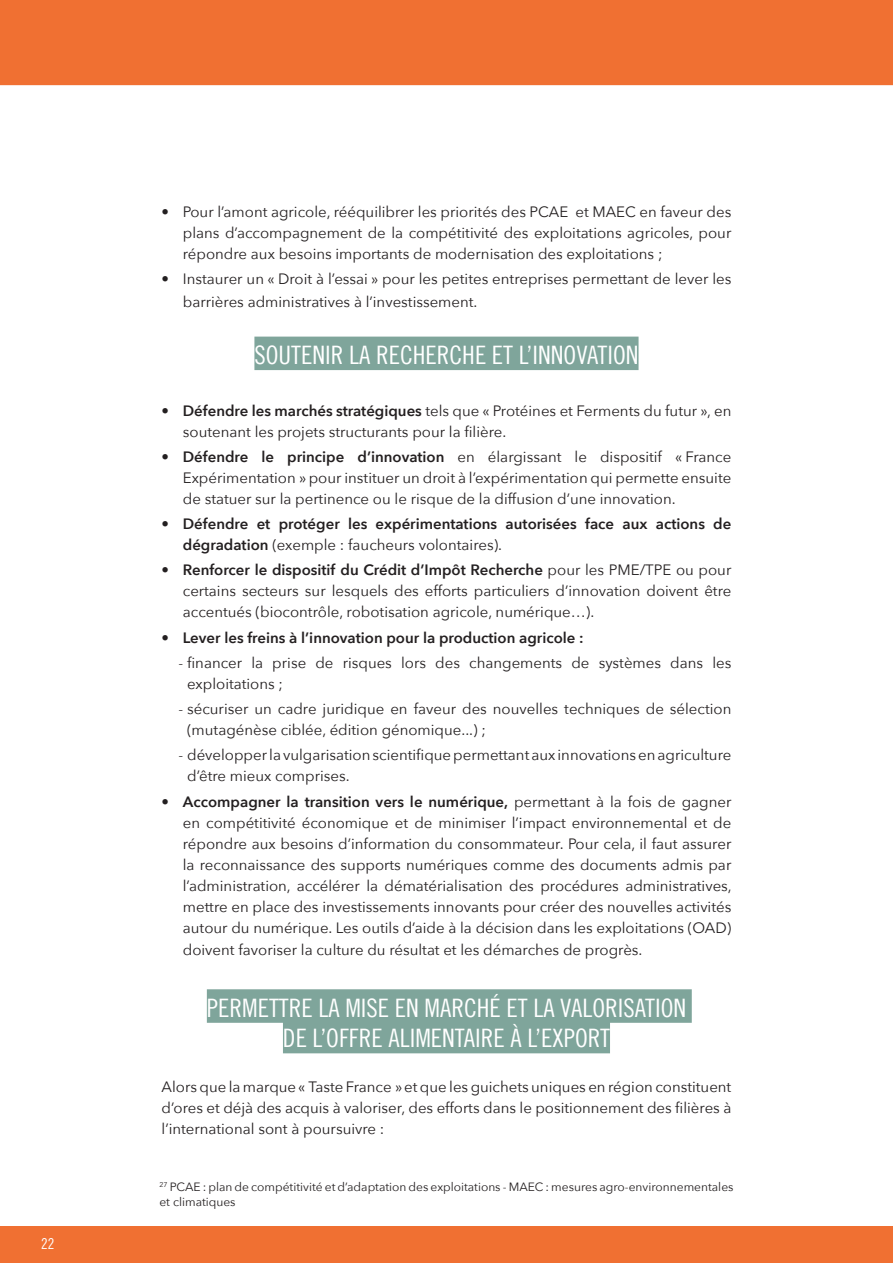
<style>
.page{position:relative;width:893px;height:1263px;background:#fff}
.page>*{position:absolute;margin:0;border:0;box-sizing:border-box;transform-origin:0 0}
.TEXTE{font:25.5px/30.6px "Trade Gothic LT Cond Eighteen";color:#fff;text-align:center}
.T2{font:25.5px "Trade Gothic LT Cond Eighteen";color:#fff}
.TEXTE-2{font:15px/21px "Avenir Next";color:#231f20;text-align:justify}
.t1{font:600 15px/21px "Avenir Next";color:#231f20}
.t2{font:15px "Trade Gothic LT Cond Eighteen";color:#fff}
.SOM_T2{font:12px/15px "Avenir Next";color:#231f20}
.s1{font-weight:600}
.s2{font-weight:400}
</style>
<div class="page">
<div style="left:0;top:1226px;width:893px;height:37px;background:#f07032"></div>
<hr style="left:0;top:84px;width:893px;height:1px;background:#f07032">
<div style="left:254px;top:337px;width:385px;height:33px;background:#7fa59b"></div>
<div style="left:207px;top:989px;width:485px;height:34px;background:#7fa59b"></div>
<div style="left:283px;top:1020px;width:327px;height:33px;background:#7fa59b"></div>
<div style="left:0;top:0;width:893px;height:84px;background:#f07032"></div>
<p class="t2" style="left:41px;top:1234px;width:15px">22</p>
<p class="TEXTE-2" style="left:183px;top:201px;width:550px;text-indent:-21px">• Pour l’amont agricole, rééquilibrer les priorités des PCAE et MAEC en faveur des plans d’accompagnement de la compétitivité des exploitations agricoles, pour répondre aux besoins importants de modernisation des exploitations ;</p>
<p class="TEXTE-2" style="left:183px;top:267px;width:550px;line-height:22.5px;text-indent:-21px">• Instaurer un « Droit à l’essai » pour les petites entreprises permettant de lever les barrières administratives à l’investissement.</p>
<p class="T2" style="left:254px;top:340px;width:386px">SOUTENIR LA RECHERCHE ET L’INNOVATION</p>
<p class="TEXTE-2" style="left:183px;top:399px;width:550px;text-indent:-21px"><span class="s1">• Défendre les marchés stratégiques</span> tels que « Protéines et Ferments du futur », en soutenant les projets structurants pour la filière.</p>
<p class="TEXTE-2" style="left:183px;top:445px;width:550px;text-indent:-21px"><span class="s1">• Défendre le principe d’innovation</span> en élargissant le dispositif « France Expérimentation » pour instituer un droit à l’expérimentation qui permette ensuite de statuer sur la pertinence ou le risque de la diffusion d’une innovation.</p>
<p class="t1" style="left:183px;top:513px;width:550px;text-indent:-21px">• Défendre et protéger les expérimentations autorisées face aux actions de dégradation <span class="s2">(exemple : faucheurs volontaires).</span></p>
<p class="TEXTE-2" style="left:183px;top:559px;width:550px;text-indent:-21px"><span class="s1">• Renforcer le dispositif du Crédit d’Impôt Recherche</span> pour les PME/TPE ou pour certains secteurs sur lesquels des efforts particuliers d’innovation doivent être accentués (biocontrôle, robotisation agricole, numérique…).</p>
<p class="t1" style="left:162px;top:626px;width:424px">• Lever les freins à l’innovation pour la production agricole :</p>
<p class="TEXTE-2" style="left:187px;top:651px;width:546px;text-indent:-9px">- financer la prise de risques lors des changements de systèmes dans les exploitations ;</p>
<p class="TEXTE-2" style="left:187px;top:698px;width:546px;text-indent:-9px">- sécuriser un cadre juridique en faveur des nouvelles techniques de sélection (mutagénèse ciblée, édition génomique...) ;</p>
<p class="TEXTE-2" style="left:187px;top:744px;width:546px;text-indent:-9px">- développer la vulgarisation scientifique permettant aux innovations en agriculture d’être mieux comprises.</p>
<p class="TEXTE-2" style="left:183px;top:790px;width:550px;text-indent:-21px"><span class="s1">• Accompagner la transition vers le numérique,</span> permettant à la fois de gagner en compétitivité économique et de minimiser l’impact environnemental et de répondre aux besoins d’information du consommateur. Pour cela, il faut assurer la reconnaissance des supports numériques comme des documents admis par l’administration, accélérer la dématérialisation des procédures administratives, mettre en place des investissements innovants pour créer des nouvelles activités autour du numérique. Les outils d’aide à la décision dans les exploitations (OAD)</p>
<p class="TEXTE-2" style="left:183px;top:939px;width:461px">doivent favoriser la culture du résultat et les démarches de progrès.</p>
<p class="TEXTE" style="left:207px;top:992px;width:481px">PERMETTRE LA MISE EN MARCHÉ ET LA VALORISATION<br>DE L’OFFRE ALIMENTAIRE À L’EXPORT</p>
<p class="TEXTE-2" style="left:162px;top:1076px;width:571px">Alors que la marque « Taste France » et que les guichets uniques en région constituent d’ores et déjà des acquis à valoriser, des efforts dans le positionnement des filières à l’international sont à poursuivre :</p>
<p class="SOM_T2" style="left:159px;top:1178px;width:576px"><sup>27</sup> PCAE : plan de compétitivité et d’adaptation des exploitations - MAEC : mesures agro-environnementales et climatiques</p>
</div>
